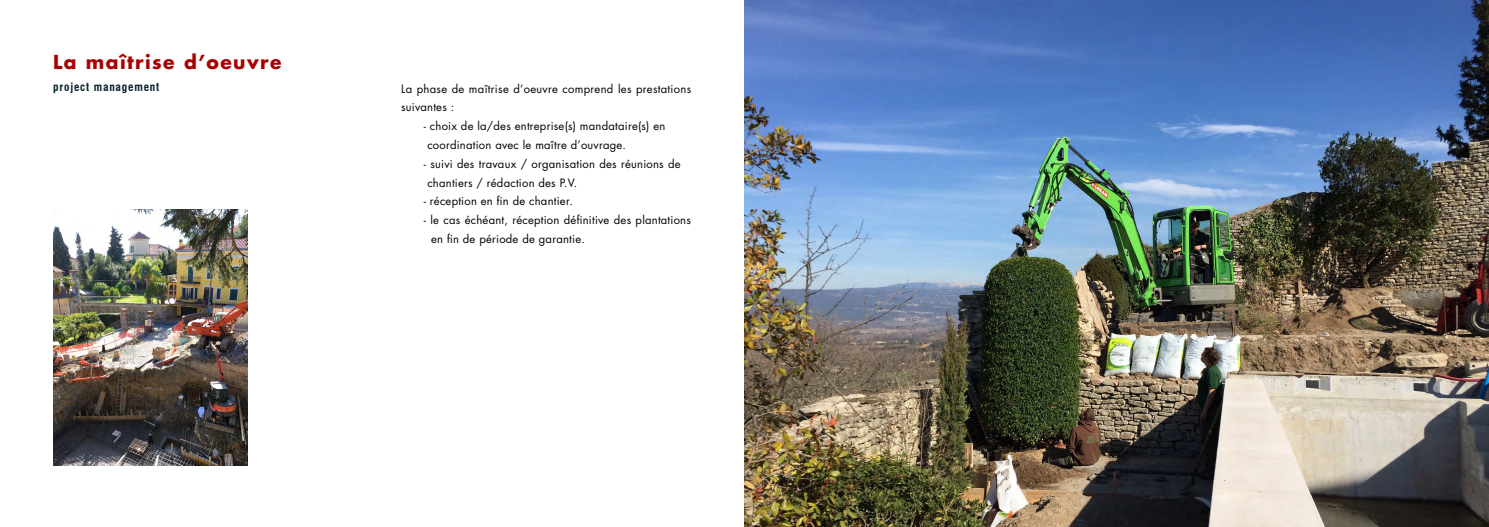
<style>
.page{position:relative;width:1489px;height:527px;background:#fff}
.page>*{position:absolute;margin:0;border:0;box-sizing:border-box;transform-origin:0 0}
.t1{font:700 18.75px "Futura Std";letter-spacing:.075em;color:#a60000}
.t2{font:11.25px/18.8px "Futura Std";letter-spacing:.02em;color:#000}
.t3{font:700 condensed 11.25px "Swiss 721 BT";letter-spacing:.075em;color:#062329}
</style>
<div class="page">
<img style="left:53px;top:209px;width:194px;height:256px">
<img style="left:744px;top:0;width:744px;height:526px">
<h1 class="t1" style="left:53px;top:49px;width:230px">La maîtrise d’oeuvre</h1>
<p class="t3" style="left:53px;top:80px;width:108px">project management</p>
<p class="t2" style="left:401px;top:79px;width:291px">La phase de maîtrise d’oeuvre comprend les prestations suivantes :</p>
<p class="t2" style="left:427px;top:117px;width:239px;text-indent:-4px">- choix de la/des entreprise(s) mandataire(s) en coordination avec le maître d’ouvrage.</p>
<p class="t2" style="left:427px;top:154px;width:255px;text-indent:-4px">- suivi des travaux / organisation des réunions de chantiers / rédaction des P.V.</p>
<p class="t2" style="left:423px;top:192px;width:151px">- réception en fin de chantier.</p>
<p class="t2" style="left:431px;top:210px;width:261px;text-indent:-7px">- le cas échéant, réception définitive des plantations en fin de période de garantie.</p>
</div>
